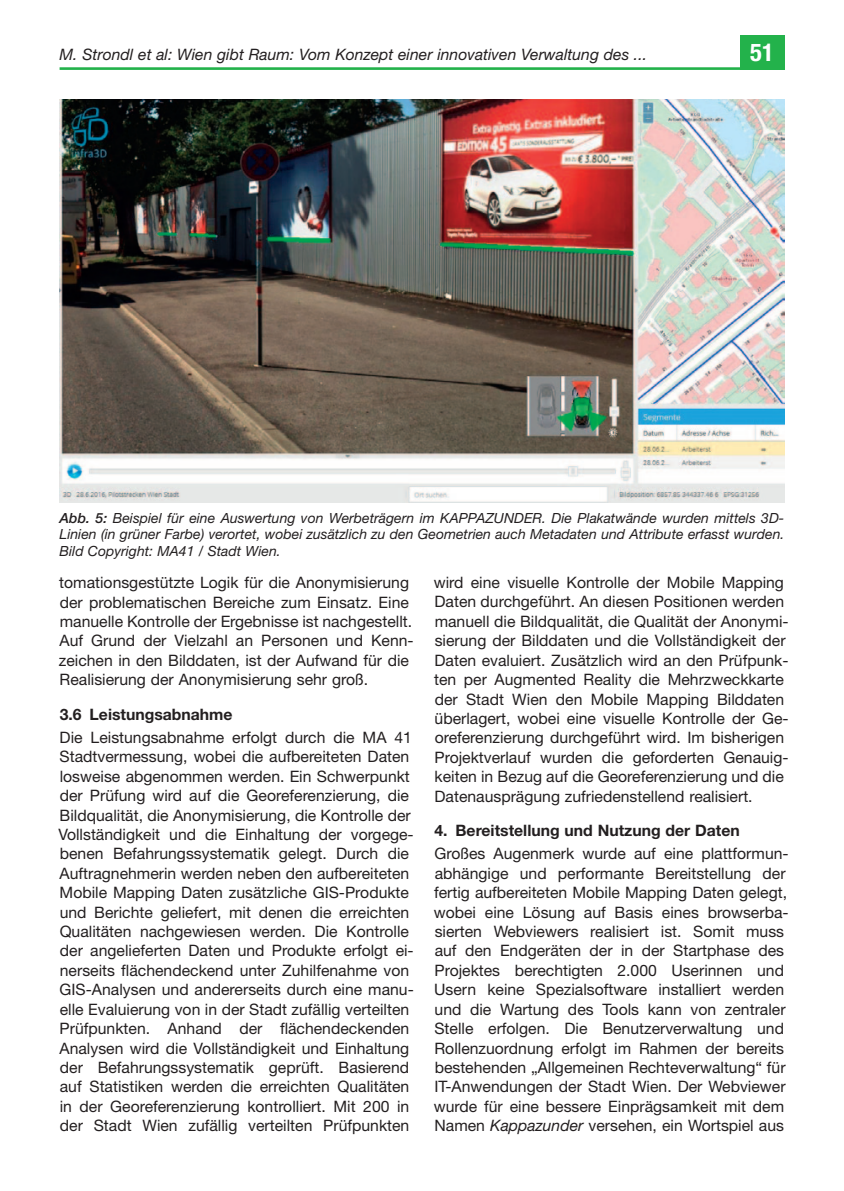
<style>
.page{position:relative;width:844px;height:1191px;background:#fff}
.page>*{position:absolute;margin:0;border:0;box-sizing:border-box;transform-origin:0 0}
.t1{font:700 condensed 24.5px "Helvetica Neue LT Std";color:#fff}
.t2{font:15.75px/19.4px "Helvetica Neue LT Std";color:#231f20}
.t3{font:italic 15.75px "Helvetica Neue LT Std";color:#231f20}
.t4{font:700 15.75px "Helvetica Neue LT Std";color:#231f20}
.t5{font:italic 14px/16.4px "Helvetica Neue LT Std";color:#231f20;text-align:justify}
.s1{font-weight:500}
.s2{font-style:italic}
</style>
<div class="page">
<hr style="left:60px;top:67px;width:724px;height:3px;background:#23b24b">
<div style="left:739px;top:35px;width:45px;height:35px;background:#23b24b"></div>
<img style="left:60px;top:99px;width:724px;height:403px">
<p class="t3" style="left:60px;top:44px;width:589px">M. Strondl et al: Wien gibt Raum: Vom Konzept einer innovativen Verwaltung des ...</p>
<h1 class="t1" style="left:749px;top:38px;width:26px">51</h1>
<p class="t5" style="left:60px;top:509px;width:726px"><span class="s1">Abb. 5:</span> Beispiel für eine Auswertung von Werbeträgern im KAPPAZUNDER. Die Plakatwände wurden mittels 3D-Linien (in grüner Farbe) verortet, wobei zusätzlich zu den Geometrien auch Metadaten und Attribute erfasst wurden.<br>Bild Copyright: MA41 / Stadt Wien.</p>
<p class="t2" style="left:59px;top:572px;width:356px">tomationsgestützte Logik für die Anonymisierung der problematischen Bereiche zum Einsatz. Eine manuelle Kontrolle der Ergebnisse ist nachgestellt.<br>Auf Grund der Vielzahl an Personen und Kenn&shy;zeichen in den Bilddaten, ist der Aufwand für die Realisierung der Anonymisierung sehr groß.</p>
<p class="t4" style="left:60px;top:704px;width:174px">3.6 Leistungsabnahme</p>
<p class="t2" style="left:58px;top:727px;width:357px">Die Leistungsabnahme erfolgt durch die MA 41<br>Stadtvermessung, wobei die aufbereiteten Daten losweise abgenommen werden. Ein Schwerpunkt der Prüfung wird auf die Georeferenzierung, die Bildqualität, die Anonymisierung, die Kontrolle der Vollständigkeit und die Einhaltung der vorgege&shy;benen Befahrungssystematik gelegt. Durch die Auftragnehmerin werden neben den aufbereiteten Mobile Mapping Daten zusätzliche GIS-Produkte und Berichte geliefert, mit denen die erreichten Qualitäten nachgewiesen werden. Die Kontrolle der angelieferten Daten und Produkte erfolgt ei&shy;nerseits flächendeckend unter Zuhilfenahme von GIS-Analysen und andererseits durch eine manu&shy;elle Evaluierung von in der Stadt zufällig verteilten Prüfpunkten. Anhand der flächendeckenden Analysen wird die Vollständigkeit und Einhaltung der Befahrungssystematik geprüft. Basierend auf Statistiken werden die erreichten Qualitäten in der Georeferenzierung kontrolliert. Mit 200 in der Stadt Wien zufällig verteilten Prüfpunkten</p>
<p class="t2" style="left:433px;top:572px;width:356px">wird eine visuelle Kontrolle der Mobile Mapping Daten durchgeführt. An diesen Positionen werden manuell die Bildqualität, die Qualität der Anonymi&shy;sierung der Bilddaten und die Vollständigkeit der Daten evaluiert. Zusätzlich wird an den Prüfpunk&shy;ten per Augmented Reality die Mehrzweckkarte der Stadt Wien den Mobile Mapping Bilddaten überlagert, wobei eine visuelle Kontrolle der Ge&shy;oreferenzierung durchgeführt wird. Im bisherigen Projektverlauf wurden die geforderten Genauig&shy;keiten in Bezug auf die Georeferenzierung und die Datenausprägung zufriedenstellend realisiert.</p>
<p class="t4" style="left:434px;top:821px;width:307px">4. Bereitstellung und Nutzung der Daten</p>
<p class="t2" style="left:433px;top:843px;width:356px">Großes Augenmerk wurde auf eine plattformun&shy;abhängige und performante Bereitstellung der fertig aufbereiteten Mobile Mapping Daten gelegt, wobei eine Lösung auf Basis eines browserba&shy;sierten Webviewers realisiert ist. Somit muss auf den Endgeräten der in der Startphase des Projektes berechtigten 2.000 Userinnen und Usern keine Spezialsoftware installiert werden und die Wartung des Tools kann von zentraler Stelle erfolgen. Die Benutzerverwaltung und Rollenzuordnung erfolgt im Rahmen der bereits bestehenden „Allgemeinen Rechteverwaltung“ für IT-Anwendungen der Stadt Wien. Der Webviewer wurde für eine bessere Einprägsamkeit mit dem Namen <span class="s2">Kappazunder</span> versehen, ein Wortspiel aus</p>
</div>
